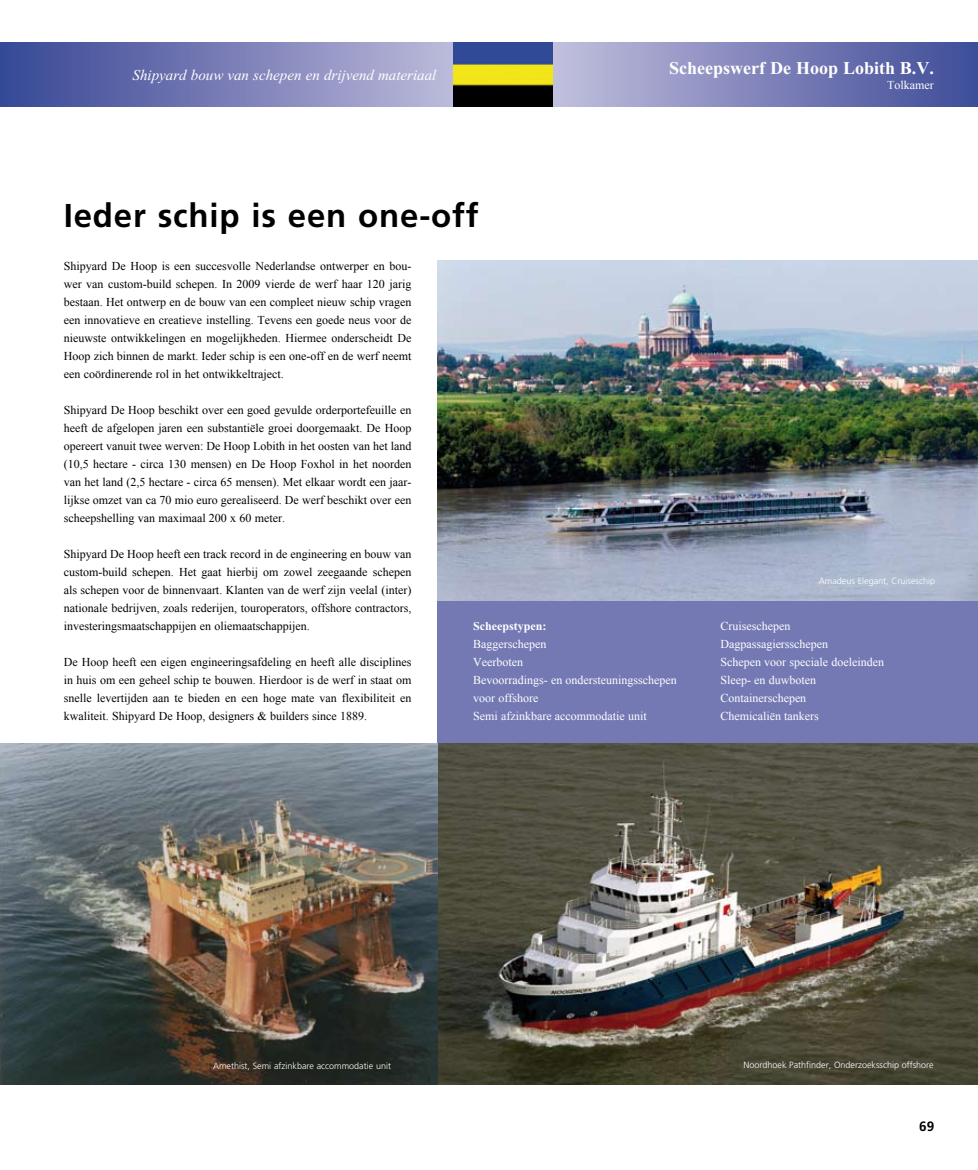
<style>
.page{position:relative;width:978px;height:1170px;background:#fff}
.page>*{position:absolute;margin:0;border:0;box-sizing:border-box;transform-origin:0 0}
.t1{font:700 33px "Frutiger";letter-spacing:.025em;color:#000}
.t2{font:700 18px "Times New Roman";color:#fff}
.t3{font:italic 15px "Times New Roman";color:#fff}
.t4{font:700 13.5px "Frutiger";color:#000}
.t5{font:12px/18px "Times New Roman";color:#000;text-align:justify}
.t6{font:12px/18px "Times New Roman";color:#fff}
.t7{font:700 12px "Times New Roman";color:#fff}
.t8{font:300 9px "Frutiger";color:#fff}
</style>
<div class="page">
<div style="left:438px;top:598px;width:540px;height:145px;background:#7479b4"></div>
<img style="left:0;top:743px;width:978px;height:341px">
<div style="left:0;top:43px;width:480px;height:63px;background:linear-gradient(to right,#364594,#c4bfde)"></div>
<div style="left:544px;top:43px;width:434px;height:63px;background:linear-gradient(to right,#c4c0df,#3e4b97)"></div>
<img style="left:454px;top:43px;width:99px;height:63px">
<img style="left:438px;top:261px;width:540px;height:340px">
<p class="t3" style="left:133px;top:67px;width:305px">Shipyard bouw van schepen en drijvend materiaal</p>
<h2 class="t2" style="left:669px;top:58px;width:266px">Scheepswerf De Hoop Lobith B.V.</h2>
<p class="t6" style="left:887px;top:75px;width:48px">Tolkamer</p>
<h1 class="t1" style="left:64px;top:196px;width:416px">Ieder schip is een one-off</h1>
<p class="t5" style="left:64px;top:257px;width:349px">Shipyard De Hoop is een succesvolle Nederlandse ontwerper en bou&shy;wer van custom-build schepen. In 2009 vierde de werf haar 120 jarig bestaan. Het ontwerp en de bouw van een compleet nieuw schip vragen een innovatieve en creatieve instelling. Tevens een goede neus voor de nieuwste ontwikkelingen en mogelijkheden. Hiermee onderscheidt De Hoop zich binnen de markt. Ieder schip is een one-off en de werf neemt een coördinerende rol in het ontwikkeltraject.</p>
<p class="t5" style="left:64px;top:401px;width:349px">Shipyard De Hoop beschikt over een goed gevulde orderportefeuille en heeft de afgelopen jaren een substantiële groei doorgemaakt. De Hoop opereert vanuit twee werven: De Hoop Lobith in het oosten van het land (10,5 hectare - circa 130 mensen) en De Hoop Foxhol in het noorden van het land (2,5 hectare - circa 65 mensen). Met elkaar wordt een jaar&shy;lijkse omzet van ca 70 mio euro gerealiseerd. De werf beschikt over een scheepshelling van maximaal 200 x 60 meter.</p>
<p class="t5" style="left:64px;top:545px;width:349px">Shipyard De Hoop heeft een track record in de engineering en bouw van custom-build schepen. Het gaat hierbij om zowel zeegaande schepen als schepen voor de binnenvaart. Klanten van de werf zijn veelal (inter) nationale bedrijven, zoals rederijen, touroperators, offshore contractors, investeringsmaatschappijen en oliemaatschappijen.</p>
<p class="t5" style="left:64px;top:653px;width:349px">De Hoop heeft een eigen engineeringsafdeling en heeft alle disciplines in huis om een geheel schip te bouwen. Hierdoor is de werf in staat om snelle levertijden aan te bieden en een hoge mate van flexibiliteit en kwaliteit. Shipyard De Hoop, designers &amp; builders since 1889.</p>
<p class="t7" style="left:473px;top:619px;width:75px">Scheepstypen:</p>
<p class="t6" style="left:473px;top:635px;width:205px">Baggerschepen<br>Veerboten<br>Bevoorradings- en ondersteuningsschepen voor offshore<br>Semi afzinkbare accommodatie unit</p>
<p class="t8" style="left:819px;top:576px;width:118px">Amadeus Elegant, Cruiseschip</p>
<p class="t6" style="left:720px;top:617px;width:165px">Cruiseschepen<br>Dagpassagiersschepen<br>Schepen voor speciale doeleinden<br>Sleep- en duwboten<br>Containerschepen<br>Chemicaliën tankers</p>
<p class="t8" style="left:213px;top:1060px;width:180px">Amethist, Semi afzinkbare accommodatie unit</p>
<p class="t8" style="left:743px;top:1059px;width:192px">Noordhoek Pathfinder, Onderzoeksschip offshore</p>
<p class="t4" style="left:919px;top:1118px;width:17px">69</p>
</div>
